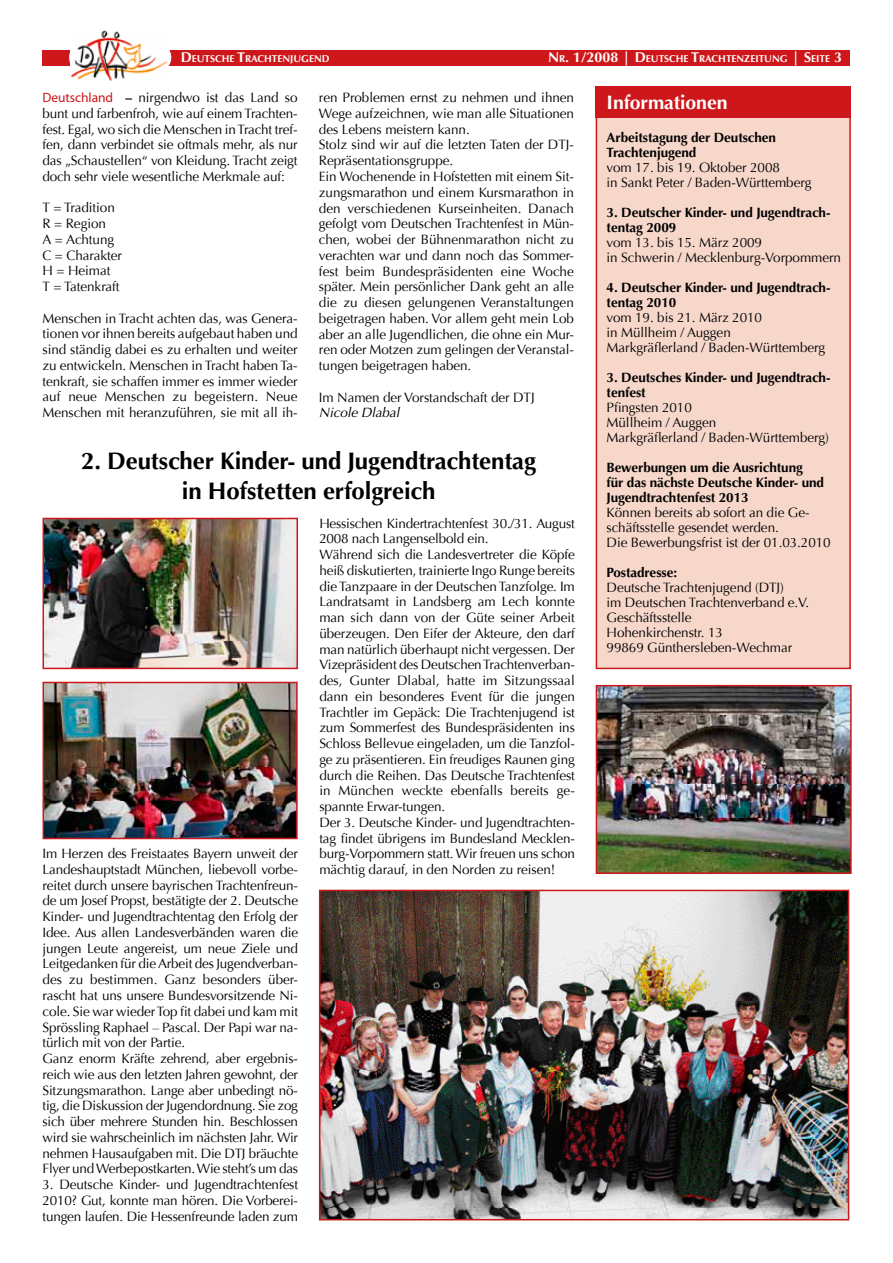
<style>
.page{position:relative;width:893px;height:1263px;background:#fff}
.page>*{position:absolute;margin:0;border:0;box-sizing:border-box;transform-origin:0 0}
.t1{font:700 24px/30px "Optima";letter-spacing:-.005em;color:#000;text-align:center}
.t2{font:700 19.5px "Optima";letter-spacing:-.005em;color:#fff}
.t3{font:13.5px/15.8px "Optima";letter-spacing:-.01em;color:#000}
.t4{font:700 13.5px/15px "Optima";letter-spacing:-.005em;color:#000}
.t5{font:italic 13.5px "Optima";letter-spacing:-.005em;color:#000}
.t6{font:700 10.05px "Optima";color:#fff}
.s1{font-size:14.25px}
.s2{font-family:"Myriad Pro";color:#cd171a}
.s3{font-weight:700}
</style>
<div class="page">
<div style="left:43px;top:50px;width:807px;height:16px;background:#cd171a"></div>
<div style="left:69px;top:30px;width:102px;height:55px;background:#fff;border-radius:50%"></div>
<img style="left:71px;top:30px;width:95px;height:50px">
<div style="left:596px;top:86px;width:255px;height:583px;background:#f6d7ca;border:2px solid #cd171a"></div>
<div style="left:596px;top:86px;width:255px;height:32px;background:#cd171a"></div>
<img style="left:46px;top:521px;width:249px;height:145px">
<div style="left:43px;top:518px;width:255px;height:151px;border:2px solid #cd171a"></div>
<img style="left:322px;top:893px;width:524px;height:324px">
<div style="left:319px;top:890px;width:530px;height:330px;border:2px solid #cd171a"></div>
<img style="left:46px;top:685px;width:249px;height:151px">
<div style="left:43px;top:682px;width:255px;height:157px;border:2px solid #cd171a"></div>
<img style="left:599px;top:688px;width:250px;height:183px">
<div style="left:596px;top:685px;width:256px;height:189px;border:2px solid #cd171a"></div>
<p class="t6" style="left:181px;top:53px;width:149px"><span class="s1">D</span>EUTSCHE <span class="s1">T</span>RACHTENJUGEND</p>
<p class="t6" style="left:548px;top:53px;width:295px"><span class="s1">N</span> R<span class="s1">. 1/2008 | D</span>EUTSCHE <span class="s1">T</span>RACHTENZEITUNG <span class="s1">| S</span>EITE <span class="s1">3</span></p>
<p class="t3" style="left:43px;top:90px;width:257px;text-align:justify"><span class="s2">Deutschland</span> <span class="s3">–</span> nirgendwo ist das Land so bunt und farbenfroh, wie auf einem Trachten&shy;fest. Egal, wo sich die Menschen in Tracht tref&shy;fen, dann verbindet sie oftmals mehr, als nur das „Schaustellen“ von Kleidung. Tracht zeigt doch sehr viele wesentliche Merkmale auf:</p>
<p class="t3" style="left:43px;top:200px;width:81px">T = Tradition<br>R = Region<br>A = Achtung<br>C = Charakter<br>H = Heimat<br>T = Tatenkraft</p>
<p class="t3" style="left:43px;top:310px;width:257px;text-align:justify">Menschen in Tracht achten das, was Genera&shy;tionen vor ihnen bereits aufgebaut haben und sind ständig dabei es zu erhalten und weiter zu entwickeln. Menschen in Tracht haben Ta&shy;tenkraft, sie schaffen immer es immer wieder auf neue Menschen zu begeistern. Neue Menschen mit heranzuführen, sie mit all ih-</p>
<p class="t3" style="left:319px;top:90px;width:257px">ren Problemen ernst zu nehmen und ihnen Wege aufzeichnen, wie man alle Situationen des Lebens meistern kann.<br>Stolz sind wir auf die letzten Taten der DTJ-Repräsentationsgruppe.<br>Ein Wochenende in Hofstetten mit einem Sit&shy;zungsmarathon und einem Kursmarathon in den verschiedenen Kurseinheiten. Danach gefolgt vom Deutschen Trachtenfest in Mün&shy;chen, wobei der Bühnenmarathon nicht zu verachten war und dann noch das Sommer&shy;fest beim Bundespräsidenten eine Woche später. Mein persönlicher Dank geht an alle die zu diesen gelungenen Veranstaltungen beigetragen haben. Vor allem geht mein Lob aber an alle Jugendlichen, die ohne ein Mur&shy;ren oder Motzen zum gelingen der Veranstal&shy;tungen beigetragen haben.</p>
<p class="t3" style="left:319px;top:389px;width:217px">Im Namen der Vorstandschaft der DTJ</p>
<p class="t5" style="left:319px;top:405px;width:82px">Nicole Dlabal</p>
<h2 class="t2" style="left:607px;top:91px;width:122px">Informationen</h2>
<p class="t4" style="left:607px;top:130px;width:171px">Arbeitstagung der Deutschen<br>Trachtenjugend</p>
<p class="t3" style="left:607px;top:160px;width:206px;line-height:15px">vom 17. bis 19. Oktober 2008<br>in Sankt Peter / Baden-Württemberg</p>
<p class="t4" style="left:607px;top:205px;width:225px">3. Deutscher Kinder- und Jugendtrach&shy;tentag 2009</p>
<p class="t3" style="left:607px;top:235px;width:236px;line-height:15px">vom 13. bis 15. März 2009<br>in Schwerin / Mecklenburg-Vorpommern</p>
<p class="t4" style="left:607px;top:280px;width:225px">4. Deutscher Kinder- und Jugendtrach&shy;tentag 2010</p>
<p class="t3" style="left:607px;top:310px;width:220px;line-height:15px">vom 19. bis 21. März 2010<br>in Müllheim / Auggen<br>Markgräflerland / Baden-Württemberg</p>
<p class="t4" style="left:607px;top:370px;width:225px">3. Deutsches Kinder- und Jugendtrach&shy;tenfest</p>
<p class="t3" style="left:607px;top:400px;width:224px;line-height:15px">Pfingsten 2010<br>Müllheim / Auggen<br>Markgräflerland / Baden-Württemberg)</p>
<p class="t4" style="left:607px;top:460px;width:219px">Bewerbungen um die Ausrichtung<br>für das nächste Deutsche Kinder- und<br>Jugendtrachtenfest 2013</p>
<p class="t3" style="left:607px;top:505px;width:226px;line-height:15px">Können bereits ab sofort an die Ge&shy;schäftsstelle gesendet werden.<br>Die Bewerbungsfrist ist der 01.03.2010</p>
<p class="t4" style="left:607px;top:565px;width:72px">Postadresse:</p>
<p class="t3" style="left:607px;top:580px;width:204px;line-height:15px">Deutsche Trachtenjugend (DTJ)<br>im Deutschen Trachtenverband e.V.<br>Geschäftsstelle<br>Hohenkirchenstr. 13<br>99869 Günthersleben-Wechmar</p>
<h1 class="t1" style="left:81px;top:446px;width:456px">2. Deutscher Kinder- und Jugendtrachtentag in Hofstetten erfolgreich</h1>
<p class="t3" style="left:319px;top:515px;width:257px">Hessischen Kindertrachtenfest 30./31. August 2008 nach Langenselbold ein.<br>Während sich die Landesvertreter die Köpfe heiß diskutierten, trainierte Ingo Runge bereits die Tanzpaare in der Deutschen Tanzfolge. Im Landratsamt in Landsberg am Lech konnte man sich dann von der Güte seiner Arbeit überzeugen. Den Eifer der Akteure, den darf man natürlich überhaupt nicht vergessen. Der Vizepräsident des Deutschen Trachtenverban&shy;des, Gunter Dlabal, hatte im Sitzungssaal dann ein besonderes Event für die jungen Trachtler im Gepäck: Die Trachtenjugend ist zum Sommerfest des Bundespräsidenten ins Schloss Bellevue eingeladen, um die Tanzfol&shy;ge zu präsentieren. Ein freudiges Raunen ging durch die Reihen. Das Deutsche Trachtenfest in München weckte ebenfalls bereits ge&shy;spannte Erwar-tungen.<br>Der 3. Deutsche Kinder- und Jugendtrachten&shy;tag findet übrigens im Bundesland Mecklen&shy;burg-Vorpommern statt. Wir freuen uns schon mächtig darauf, in den Norden zu reisen!</p>
<p class="t3" style="left:43px;top:846px;width:257px">Im Herzen des Freistaates Bayern unweit der Landeshauptstadt München, liebevoll vorbe&shy;reitet durch unsere bayrischen Trachtenfreun&shy;de um Josef Propst, bestätigte der 2. Deutsche Kinder- und Jugendtrachtentag den Erfolg der Idee. Aus allen Landesverbänden waren die jungen Leute angereist, um neue Ziele und Leitgedanken für die Arbeit des Jugendverban&shy;des zu bestimmen. Ganz besonders über&shy;rascht hat uns unsere Bundesvorsitzende Ni&shy;cole. Sie war wieder Top fit dabei und kam mit Sprössling Raphael – Pascal. Der Papi war na&shy;türlich mit von der Partie.<br>Ganz enorm Kräfte zehrend, aber ergebnis&shy;reich wie aus den letzten Jahren gewohnt, der Sitzungsmarathon. Lange aber unbedingt nö&shy;tig, die Diskussion der Jugendordnung. Sie zog sich über mehrere Stunden hin. Beschlossen wird sie wahrscheinlich im nächsten Jahr. Wir nehmen Hausaufgaben mit. Die DTJ bräuchte Flyer und Werbepostkarten. Wie steht’s um das</p>
<p class="t3" style="left:43px;top:1177px;width:257px;text-align:justify">3. Deutsche Kinder- und Jugendtrachtenfest 2010? Gut, konnte man hören. Die Vorberei&shy;tungen laufen. Die Hessenfreunde laden zum</p>
</div>
